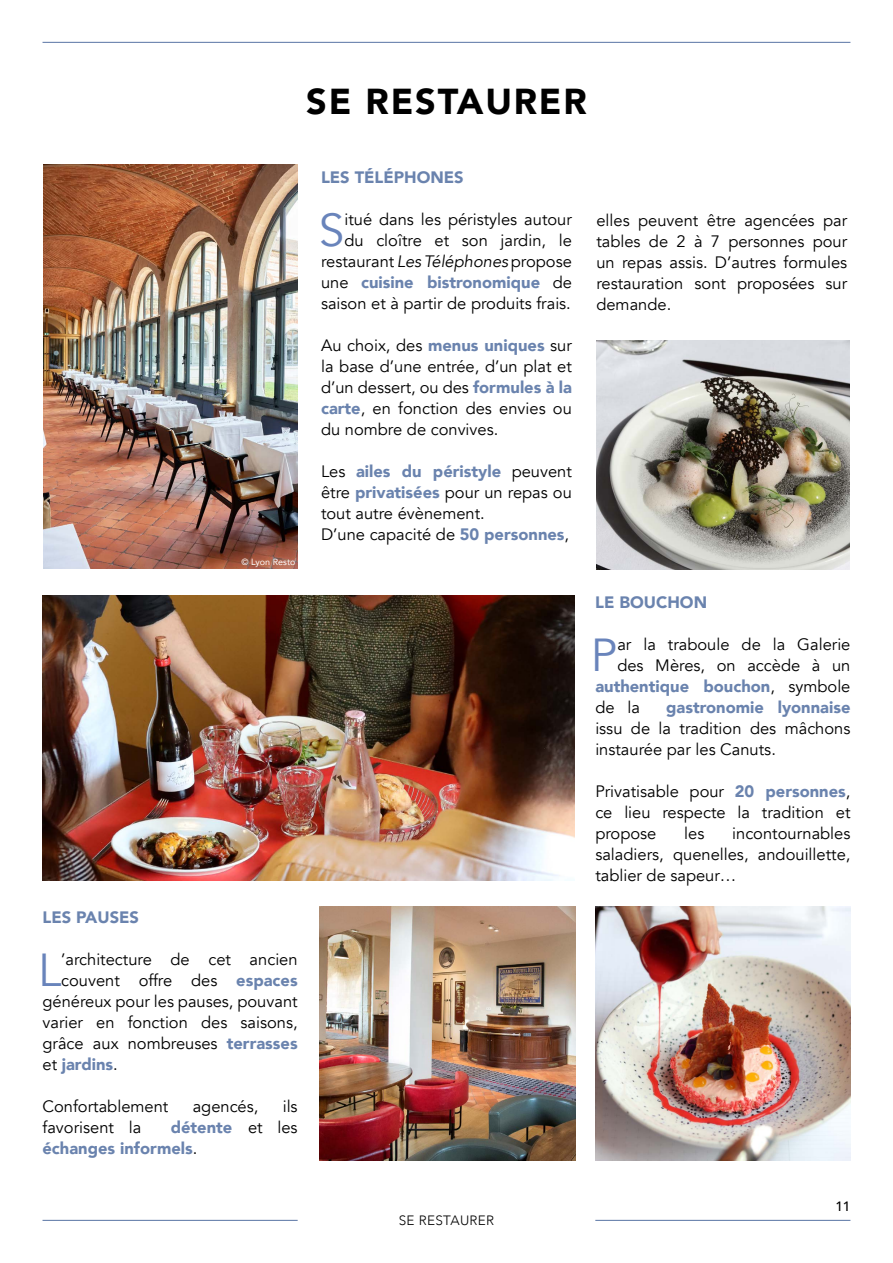
<style>
.page{position:relative;width:893px;height:1263px;background:#fff}
.page>*{position:absolute;margin:0;border:0;box-sizing:border-box;transform-origin:0 0}
.t1{font:46.2px "Avenir";color:#6984bb}
.t2{font:900 36px "Avenir";letter-spacing:.05em;color:#000}
.t3{font:16.5px/21px "Avenir";color:#000;text-align:justify}
.t4{font:900 16.5px/21px "Avenir";color:#6a83ae}
.t5{font:300 13.5px "Avenir";letter-spacing:.025em;color:#000}
.t6{font:500 13.5px "Avenir";color:#000}
.t7{font:9px "Avenir";color:#fff}
.s1{font-weight:900;color:#6a83ae}
.s2{font-weight:400;color:#000}
.s3{font-style:italic}
</style>
<div class="page">
<img style="left:44px;top:165px;width:254px;height:404px">
<img style="left:596px;top:340px;width:253px;height:230px">
<img style="left:43px;top:595px;width:531px;height:285px">
<img style="left:320px;top:907px;width:255px;height:254px">
<img style="left:595px;top:907px;width:255px;height:254px">
<hr style="left:43px;top:42px;width:807px;height:1px;background:#6a83ae">
<hr style="left:43px;top:1220px;width:254px;height:1px;background:#6a83ae">
<hr style="left:596px;top:1220px;width:254px;height:1px;background:#6a83ae">
<h2 class="t2" style="left:306px;top:70px;width:282px">SE RESTAURER</h2>
<p class="t7" style="left:242px;top:555px;width:55px">© Lyon Resto</p>
<p class="t4" style="left:43px;top:907px;width:98px">LES PAUSES</p>
<h1 class="t1" style="left:38px;top:943px;width:25px">L</h1>
<p class="t3" style="left:61px;top:949px;width:238px">’architecture de cet ancien</p>
<p class="t3" style="left:61px;top:970px;width:238px">couvent offre des <span class="s1">espaces</span></p>
<p class="t3" style="left:43px;top:991px;width:257px">généreux pour les pauses, pouvant</p>
<p class="t3" style="left:43px;top:1012px;width:257px">varier en fonction des saisons,</p>
<p class="t3" style="left:43px;top:1033px;width:257px">grâce aux nombreuses <span class="s1">terrasses</span></p>
<p class="t4" style="left:43px;top:1054px;width:77px"><span class="s2">et</span> jardins<span class="s2">.</span></p>
<p class="t3" style="left:43px;top:1096px;width:127px">Confortablement</p>
<p class="t3" style="left:193px;top:1096px;width:67px">agencés,</p>
<p class="t3" style="left:283px;top:1096px;width:16px">ils</p>
<p class="t3" style="left:43px;top:1117px;width:100px">favorisent la</p>
<p class="t4" style="left:43px;top:1117px;width:257px;text-indent:128px">détente <span class="s2">et les </span>échanges informels<span class="s2">.</span></p>
<p class="t4" style="left:321px;top:167px;width:144px">LES TÉLÉPHONES</p>
<h1 class="t1" style="left:319px;top:203px;width:27px">S</h1>
<p class="t3" style="left:321px;top:210px;width:252px;text-align:right">itué dans les péristyles autour du cloître et son jardin, le restaurant <span class="s3">Les Téléphones</span> propose une <span class="s1">cuisine bistronomique</span> de saison et à partir de produits frais.</p>
<p class="t3" style="left:321px;top:336px;width:252px">Au choix, des <span class="s1">menus uniques</span> sur la base d’une entrée, d’un plat et d’un dessert, ou des <span class="s1">formules à la carte</span>, en fonction des envies ou du nombre de convives.</p>
<p class="t3" style="left:321px;top:462px;width:252px;text-align:left">Les <span class="s1">ailes du péristyle</span> peuvent être <span class="s1">privatisées</span> pour un repas ou tout autre évènement.<br>D’une capacité de <span class="s1">50 personnes</span>,</p>
<p class="t3" style="left:596px;top:210px;width:252px">elles peuvent être agencées par tables de 2 à 7 personnes pour un repas assis. D’autres formules restauration sont proposées sur demande.</p>
<p class="t4" style="left:595px;top:591px;width:113px">LE BOUCHON</p>
<h1 class="t1" style="left:591px;top:627px;width:28px">P</h1>
<p class="t3" style="left:617px;top:634px;width:235px">ar la traboule de la Galerie</p>
<p class="t3" style="left:617px;top:655px;width:235px">des Mères, on accède à un</p>
<p class="t4" style="left:595px;top:675px;width:257px">authentique bouchon<span class="s2">, symbole</span></p>
<p class="t3" style="left:595px;top:697px;width:46px">de la</p>
<p class="t4" style="left:666px;top:696px;width:186px">gastronomie lyonnaise</p>
<p class="t3" style="left:595px;top:718px;width:257px">issu de la tradition des mâchons instaurée par les Canuts.</p>
<p class="t3" style="left:595px;top:781px;width:257px">Privatisable pour <span class="s1">20 personnes</span>, ce lieu respecte la tradition et propose</p>
<p class="t3" style="left:595px;top:823px;width:257px;text-indent:137px">incontournables saladiers, quenelles, andouillette, tablier de sapeur…</p>
<p class="t3" style="left:684px;top:823px;width:22px">les</p>
<p class="t5" style="left:399px;top:1212px;width:97px">SE RESTAURER</p>
<p class="t6" style="left:835px;top:1194px;width:17px">11</p>
</div>
